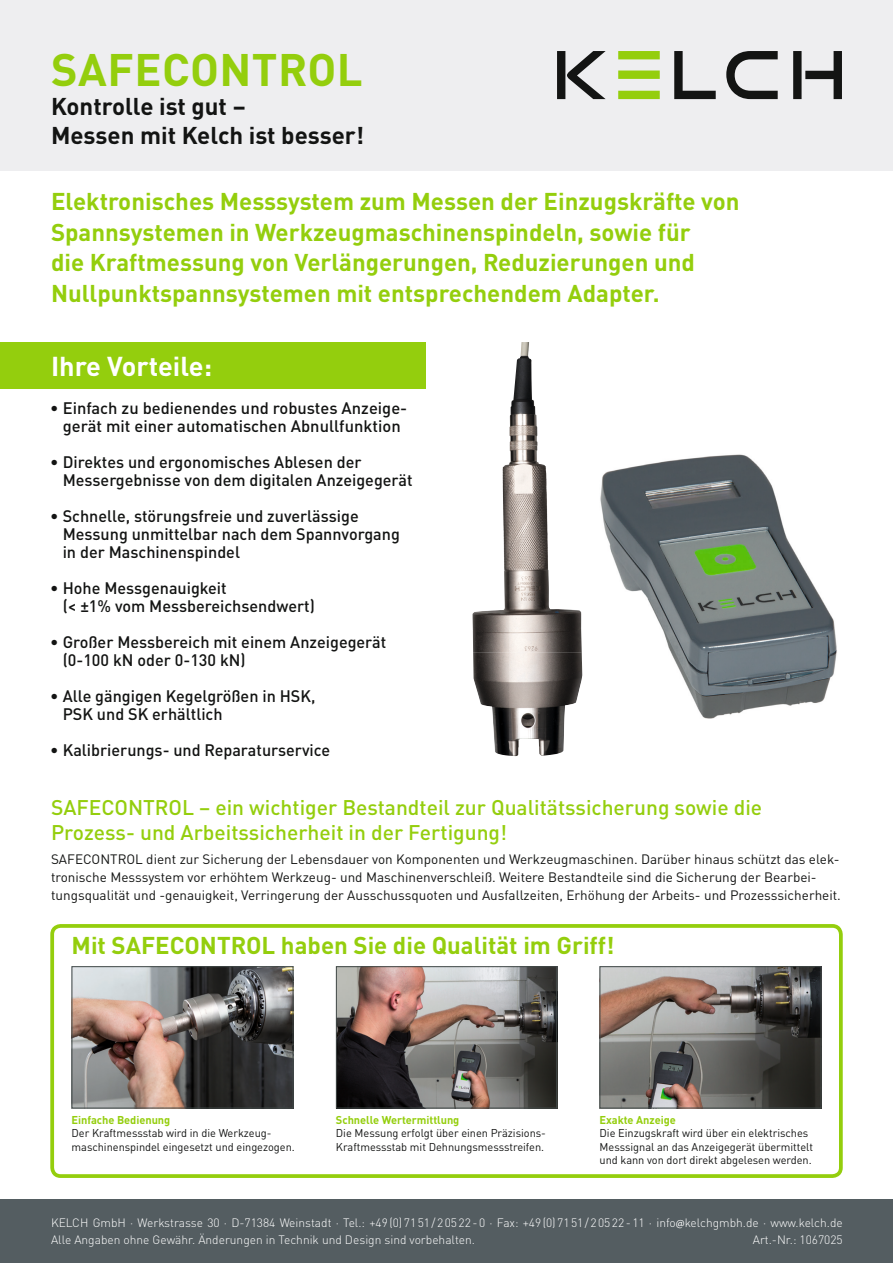
<style>
.page{position:relative;width:893px;height:1263px;background:#fff}
.page>*{position:absolute;margin:0;border:0;box-sizing:border-box;transform-origin:0 0}
.t1{font:700 45px "DINOT";letter-spacing:.01em;color:#94ce0d}
.t2{font:700 27px "DINOT";color:#fff}
.t3{font:700 24px/30.8px "DINOT";color:#94ce0d}
.t4{font:700 24px/28.8px "DINOT";color:#131413}
.t5{font:500 21px/25.2px "DINOT";color:#94ce0d}
.t6{font:500 16.5px/18px "DINOT";color:#131413}
.t7{font:13.5px/18px "DINOT";color:#131413}
.t8{font:300 12px/17.5px "DINOT";color:#fff}
.t9{font:11.25px/13.5px "DINOT";letter-spacing:-.005em;color:#131413}
.t10{font:700 11.25px "DINOT";letter-spacing:-.005em;color:#94ce0d}
.s1{font-family:"Myriad Pro";font-weight:400}
</style>
<div class="page">
<div style="left:0;top:1199px;width:893px;height:64px;background:#545d61"></div>
<div style="left:0;top:0;width:893px;height:171px;background:#eeeef0"></div>
<svg style="left:557px;top:51px;width:49px;height:48px"></svg>
<svg style="left:674px;top:51px;width:42px;height:48px"></svg>
<svg style="left:726px;top:51px;width:52px;height:48px"></svg>
<svg style="left:793px;top:51px;width:49px;height:48px"></svg>
<svg style="left:618px;top:51px;width:42px;height:48px"></svg>
<img style="left:600px;top:454px;width:237px;height:265px">
<div style="left:50px;top:924px;width:793px;height:254px;border:4px solid #94ce0d;border-radius:9px"></div>
<div style="left:0;top:342px;width:425px;height:46px;background:#94ce0d"></div>
<img style="left:74px;top:968px;width:217px;height:138px">
<div style="left:72px;top:966px;width:221px;height:142px;border:1px solid #404847"></div>
<img style="left:338px;top:968px;width:217px;height:138px">
<div style="left:336px;top:966px;width:221px;height:142px;border:1px solid #404847"></div>
<img style="left:602px;top:968px;width:217px;height:138px">
<div style="left:600px;top:966px;width:221px;height:142px;border:1px solid #404847"></div>
<img style="left:509px;top:445px;width:39px;height:104px">
<img style="left:509px;top:549px;width:73px;height:207px">
<img style="left:510px;top:342px;width:28px;height:104px">
<img style="left:502px;top:465px;width:3px;height:43px">
<img style="left:473px;top:652px;width:36px;height:104px">
<h1 class="t1" style="left:51px;top:40px;width:313px">SAFECONTROL</h1>
<h3 class="t4" style="left:51px;top:91px;width:315px">Kontrolle ist gut –<br>Messen mit Kelch ist besser!</h3>
<h3 class="t3" style="left:51px;top:185px;width:690px">Elektronisches Messsystem zum Messen der Einzugskräfte von Spannsystemen in Werkzeugmaschinenspindeln, sowie für<br>die Kraftmessung von Verlängerungen, Reduzierungen und Nullpunktspannsystemen mit entsprechendem Adapter.</h3>
<h2 class="t2" style="left:51px;top:348px;width:163px">Ihre Vorteile:</h2>
<p class="t6" style="left:50px;top:399px;width:358px;text-align:center">• Einfach zu bedienendes und robustes Anzeige&shy;gerät mit einer automatischen Abnullfunktion</p>
<p class="t6" style="left:63px;top:453px;width:351px;text-indent:-12px">• Direktes und ergonomisches Ablesen der<br>Messergebnisse von dem digitalen Anzeigegerät</p>
<p class="t6" style="left:63px;top:507px;width:339px;text-indent:-12px">• Schnelle, störungsfreie und zuverlässige<br>Messung unmittelbar nach dem Spannvorgang in der Maschinenspindel</p>
<p class="t6" style="left:63px;top:579px;width:254px;text-indent:-12px">• Hohe Messgenauigkeit<br>(&lt; ±1% vom Messbereichsendwert)</p>
<p class="t6" style="left:63px;top:633px;width:325px;text-indent:-12px">• Großer Messbereich mit einem Anzeigegerät (0-100 kN oder 0-130 kN)</p>
<p class="t6" style="left:63px;top:687px;width:254px;text-indent:-12px">• Alle gängigen Kegelgrößen in HSK,<br>PSK und SK erhältlich</p>
<p class="t6" style="left:50px;top:741px;width:281px">• Kalibrierungs- und Reparaturservice</p>
<p class="t5" style="left:51px;top:794px;width:713px">SAFECONTROL – ein wichtiger Bestandteil zur Qualitätssicherung sowie die<br>Prozess- und Arbeitssicherheit in der Fertigung!</p>
<p class="t7" style="left:51px;top:850px;width:791px">SAFECONTROL dient zur Sicherung der Lebensdauer von Komponenten und Werkzeugmaschinen. Darüber hinaus schützt das elek&shy;tro nische Messsystem vor erhöhtem Werkzeug- und Maschinenverschleiß. Weitere Bestandteile sind die Sicherung der Bearbei&shy;tungsqualität und -genauigkeit, Verringerung der Ausschussquoten und Ausfallzeiten, Erhöhung der Arbeits- und Prozesssicherheit.</p>
<h3 class="t3" style="left:72px;top:930px;width:544px">Mit SAFECONTROL haben Sie die Qualität im Griff!</h3>
<p class="t10" style="left:72px;top:1112px;width:100px">Einfache Bedienung</p>
<p class="t9" style="left:72px;top:1126px;width:225px">Der Kraftmessstab wird in die Werkzeug&shy;maschinenspindel eingesetzt und eingezogen.</p>
<p class="t10" style="left:336px;top:1112px;width:125px">Schnelle Wertermittlung</p>
<p class="t9" style="left:336px;top:1126px;width:212px">Die Messung erfolgt über einen Präzisions-<br>Kraftmessstab mit Dehnungsmessstreifen.</p>
<p class="t10" style="left:600px;top:1112px;width:78px">Exakte Anzeige</p>
<p class="t9" style="left:600px;top:1126px;width:215px">Die Einzugskraft wird über ein elektrisches<br>Messsignal an das Anzeigegerät übermittelt und kann von dort direkt abgelesen werden.</p>
<p class="t8" style="left:51px;top:1213px;width:793px">KELCH GmbH · Werkstrasse 30 · D-71384 Weinstadt · Tel.: +49 (0) 71 51 / 2 05 22 - 0 · Fax: +49 (0) 71 51 / 2 05 22 - 11 · info<span class="s1">@</span>kelchgmbh.de · www.kelch.de<br>Alle Angaben ohne Gewähr. Änderungen in Technik und Design sind vorbehalten.</p>
<p class="t8" style="left:753px;top:1231px;width:92px">Art.-Nr.: 1067025</p>
</div>
